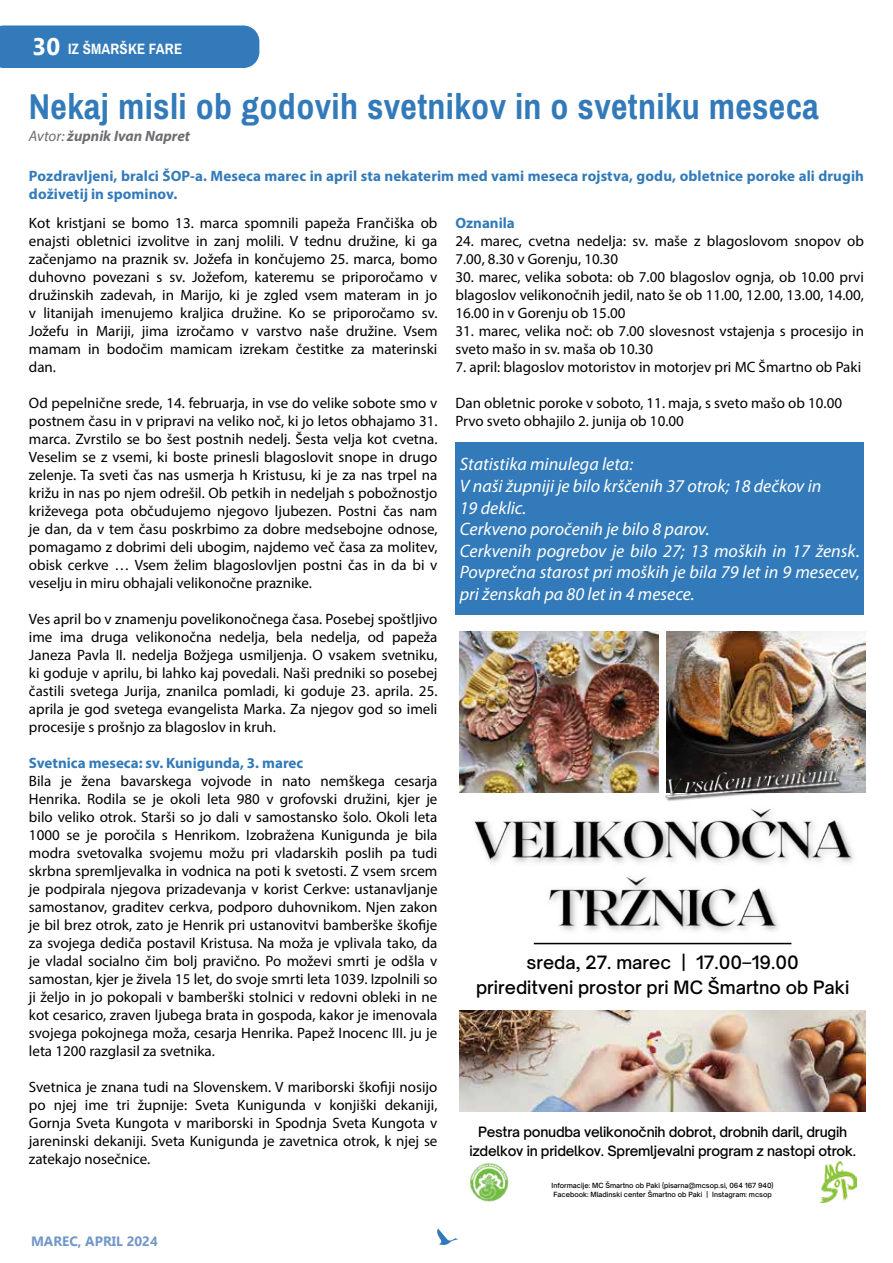
<style>
.page{position:relative;width:893px;height:1263px;background:#fff}
.page>*{position:absolute;margin:0;border:0;box-sizing:border-box;transform-origin:0 0}
.t1{font:700 36px "Archivo Narrow";letter-spacing:.01em;color:#327ab9}
.t2{font:italic 18px/21.6px "Myriad Pro";color:#fff}
.t3{font:500 17.55px/25.3px "Open Sauce One";color:#000;text-align:center}
.t4{font:15px/18px "Myriad Pro";color:#000;text-align:justify}
.t5{font:700 15px/18px "Myriad Pro";letter-spacing:.005em;color:#327ab9}
.t6{font:italic 700 15px "Myriad Pro";color:#6d6e71}
.t7{font:700 15px "Archivo Narrow";letter-spacing:.01em;color:#fff}
.t8{font:500 13.65px/18.9px "Open Sauce One";letter-spacing:-.02em;color:#000;text-align:center}
.t9{font:700 13.5px "Gadugi";color:#7297ca}
.t10{font:500 6.75px/9.1px "Open Sauce One";color:#000}
.s1{font-family:"Gadugi";font-size:24px}
.s2{font-weight:400}
</style>
<div class="page">
<div style="left:0;top:25px;width:259px;height:43px;background:#327ab9"></div>
<svg style="left:437px;top:1228px;width:21px;height:17px"></svg>
<div style="left:455px;top:442px;width:409px;height:172px;background:#327ab9"></div>
<img style="left:460px;top:1010px;width:405px;height:102px">
<img style="left:460px;top:631px;width:199px;height:161px">
<img style="left:667px;top:631px;width:198px;height:161px">
<hr style="left:534px;top:943px;width:257px;height:1px;background:#000">
<img style="left:470px;top:1163px;width:39px;height:39px">
<img style="left:821px;top:1161px;width:36px;height:42px">
<img style="left:474px;top:808px;width:380px;height:124px">
<img style="left:665px;top:760px;width:183px;height:41px">
<p class="t7" style="left:32px;top:39px;width:151px"><span class="s1">30</span> IZ ŠMARŠKE FARE</p>
<h1 class="t1" style="left:29px;top:84px;width:791px">Nekaj misli ob godovih svetnikov in o svetniku meseca</h1>
<p class="t6" style="left:29px;top:126px;width:163px"><span class="s2">Avtor:</span> župnik Ivan Napret</p>
<p class="t5" style="left:29px;top:166px;width:836px">Pozdravljeni, bralci ŠOP-a. Meseca marec in april sta nekaterim med vami meseca rojstva, godu, obletnice poroke ali drugih doživetij in spominov.</p>
<p class="t4" style="left:29px;top:214px;width:410px">Kot kristjani se bomo 13. marca spomnili papeža Frančiška ob enajsti obletnici izvolitve in zanj molili. V tednu družine, ki ga začenjamo na praznik sv. Jožefa in končujemo 25. marca, bomo duhovno povezani s sv. Jožefom, kateremu se priporočamo v družinskih zadevah, in Marijo, ki je zgled vsem materam in jo v litanijah imenujemo kraljica družine. Ko se priporočamo sv.<br>Jožefu in Mariji, jima izročamo v varstvo naše družine. Vsem mamam in bodočim mamicam izrekam čestitke za materinski dan.</p>
<p class="t4" style="left:29px;top:394px;width:410px">Od pepelnične srede, 14. februarja, in vse do velike sobote smo v postnem času in v pripravi na veliko noč, ki jo letos obhajamo 31. marca. Zvrstilo se bo šest postnih nedelj. Šesta velja kot cvetna.<br>Veselim se z vsemi, ki boste prinesli blagoslovit snope in drugo zelenje. Ta sveti čas nas usmerja h Kristusu, ki je za nas trpel na križu in nas po njem odrešil. Ob petkih in nedeljah s pobožnostjo križevega pota občudujemo njegovo ljubezen. Postni čas nam je dan, da v tem času poskrbimo za dobre medsebojne odnose, pomagamo z dobrimi deli ubogim, najdemo več časa za molitev, obisk cerkve … Vsem želim blagoslovljen postni čas in da bi v veselju in miru obhajali velikonočne praznike.</p>
<p class="t4" style="left:29px;top:610px;width:410px">Ves april bo v znamenju povelikonočnega časa. Posebej spoštljivo ime ima druga velikonočna nedelja, bela nedelja, od papeža Janeza Pavla II. nedelja Božjega usmiljenja. O vsakem svetniku, ki goduje v aprilu, bi lahko kaj povedali. Naši predniki so posebej častili svetega Jurija, znanilca pomladi, ki goduje 23. aprila. 25. aprila je god svetega evangelista Marka. Za njegov god so imeli procesije s prošnjo za blagoslov in kruh.</p>
<p class="t5" style="left:29px;top:754px;width:276px">Svetnica meseca: sv. Kunigunda, 3. marec</p>
<p class="t4" style="left:29px;top:772px;width:410px">Bila je žena bavarskega vojvode in nato nemškega cesarja Henrika. Rodila se je okoli leta 980 v grofovski družini, kjer je bilo veliko otrok. Starši so jo dali v samostansko šolo. Okoli leta 1000 se je poročila s Henrikom. Izobražena Kunigunda je bila modra svetovalka svojemu možu pri vladarskih poslih pa tudi skrbna spremljevalka in vodnica na poti k svetosti. Z vsem srcem je podpirala njegova prizadevanja v korist Cerkve: ustanavljanje samostanov, graditev cerkva, podporo duhovnikom. Njen zakon je bil brez otrok, zato je Henrik pri ustanovitvi bamberške škofije za svojega dediča postavil Kristusa. Na moža je vplivala tako, da je vladal socialno čim bolj pravično. Po moževi smrti je odšla v samostan, kjer je živela 15 let, do svoje smrti leta 1039. Izpolnili so ji željo in jo pokopali v bamberški stolnici v redovni obleki in ne kot cesarico, zraven ljubega brata in gospoda, kakor je imenovala svojega pokojnega moža, cesarja Henrika. Papež Inocenc III. ju je leta 1200 razglasil za svetnika.</p>
<p class="t4" style="left:29px;top:1078px;width:410px">Svetnica je znana tudi na Slovenskem. V mariborski škofiji nosijo po njej ime tri župnije: Sveta Kunigunda v konjiški dekaniji, Gornja Sveta Kungota v mariborski in Spodnja Sveta Kungota v jareninski dekaniji. Sveta Kunigunda je zavetnica otrok, k njej se zatekajo nosečnice.</p>
<p class="t5" style="left:455px;top:214px;width:61px">Oznanila</p>
<p class="t4" style="left:455px;top:232px;width:410px">24. marec, cvetna nedelja: sv. maše z blagoslovom snopov ob<br>7.00, 8.30 v Gorenju, 10.30</p>
<p class="t4" style="left:455px;top:268px;width:410px">30. marec, velika sobota: ob 7.00 blagoslov ognja, ob 10.00 prvi blagoslov velikonočnih jedil, nato še ob 11.00, 12.00, 13.00, 14.00, 16.00 in v Gorenju ob 15.00</p>
<p class="t4" style="left:455px;top:322px;width:410px">31. marec, velika noč: ob 7.00 slovesnost vstajenja s procesijo in sveto mašo in sv. maša ob 10.30</p>
<p class="t4" style="left:455px;top:358px;width:407px">7. april: blagoslov motoristov in motorjev pri MC Šmartno ob Paki</p>
<p class="t4" style="left:455px;top:394px;width:388px">Dan obletnic poroke v soboto, 11. maja, s sveto mašo ob 10.00<br>Prvo sveto obhajilo 2. junija ob 10.00</p>
<p class="t2" style="left:460px;top:453px;width:402px">Statistika minulega leta:<br>V naši župniji je bilo krščenih 37 otrok; 18 dečkov in<br>19 deklic.<br>Cerkveno poročenih je bilo 8 parov.<br>Cerkvenih pogrebov je bilo 27; 13 moških in 17 žensk.<br>Povprečna starost pri moških je bila 79 let in 9 mesecev, pri ženskah pa 80 let in 4 mesece.</p>
<p class="t3" style="left:476px;top:949px;width:375px">sreda, 27. marec | 17.00–19.00 prireditveni prostor pri MC Šmartno ob Paki</p>
<p class="t8" style="left:469px;top:1122px;width:388px">Pestra ponudba velikonočnih dobrot, drobnih daril, drugih izdelkov in pridelkov. Spremljevalni program z nastopi otrok.</p>
<p class="t10" style="left:552px;top:1181px;width:224px">Informacije: MC Šmartno ob Paki (pisarna@mcsop.si, 064 167 940)<br>Facebook: Mladinski center Šmartno ob Paki | Instagram: mcsop</p>
<p class="t9" style="left:31px;top:1233px;width:128px">MAREC, APRIL 2024</p>
</div>
